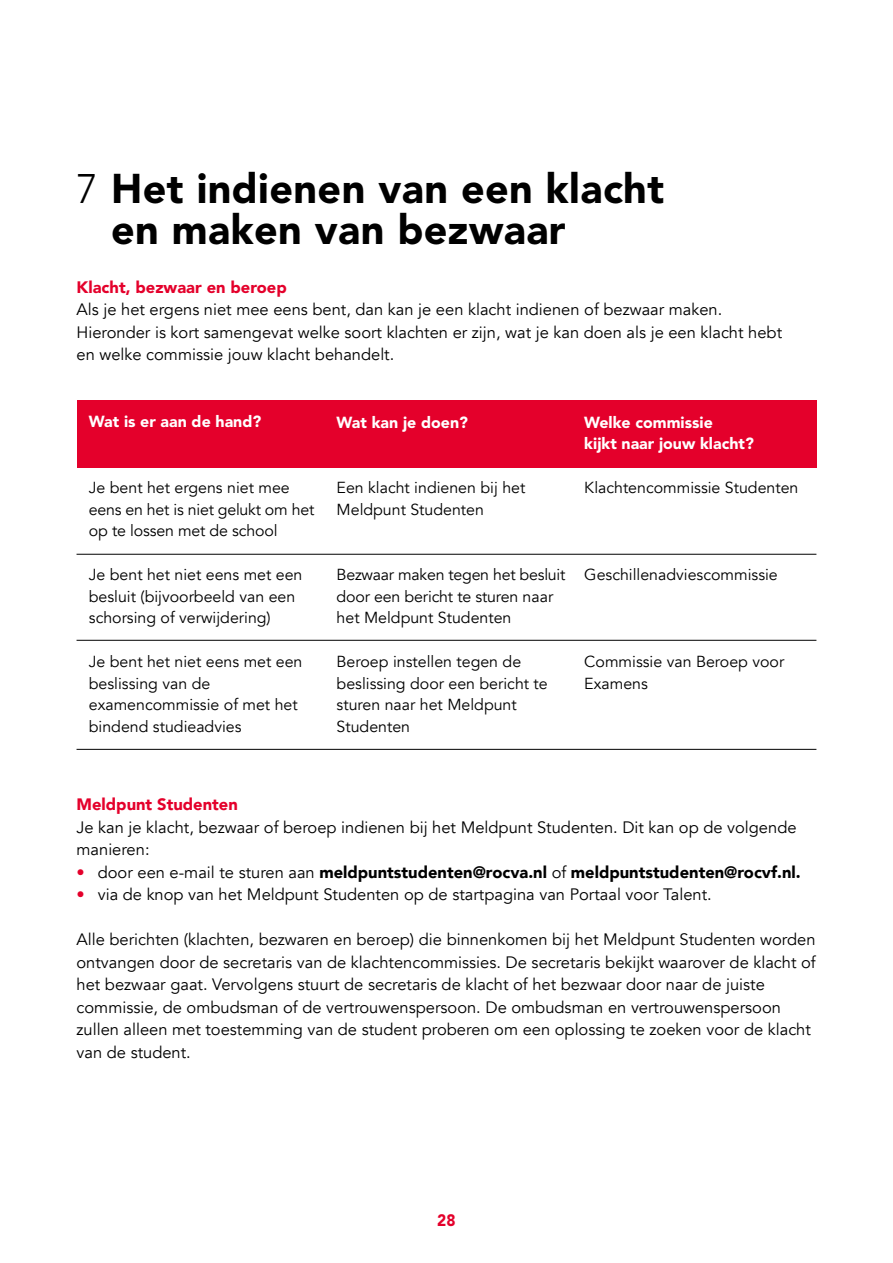
<style>
.page{position:relative;width:893px;height:1263px;background:#fff}
.page>*{position:absolute;margin:0;border:0;box-sizing:border-box;transform-origin:0 0}
.t1{font:900 41.25px/41.2px "Avenir LT Std";letter-spacing:.01em;color:#000}
.t2{font:16.5px/22.5px "Avenir";color:#000}
.t3{font:900 16.5px "Avenir";color:#000}
.t4{font:900 16.5px "Avenir LT Std";color:#e4002b}
.t5{font:900 16.5px "Avenir";color:#e4002b}
.t6{font:900 16.5px "Avenir LT Std";color:#e4002b;scale:.94 1}
.t7{font:15.9px/21.8px "Avenir";color:#000}
.t8{font:900 15.9px/21.8px "Avenir LT Std";color:#fff}
.s1{font-family:"Avenir";font-weight:300}
.s2{font-weight:400;color:#e4002b}
.s3{font-weight:400}
.s4{color:#e4002b}
</style>
<div class="page">
<div style="left:77px;top:400px;width:739px;height:68px;background:#e4002b"></div>
<hr style="left:77px;top:554px;width:739px;height:1px;background:#000">
<hr style="left:77px;top:640px;width:739px;height:1px;background:#000">
<hr style="left:77px;top:749px;width:739px;height:1px;background:#000">
<h1 class="t1" style="left:111px;top:168px;width:555px;text-indent:-34px"><span class="s1">7</span> Het indienen van een klacht en maken van bezwaar</h1>
<p class="t4" style="left:77px;top:277px;width:212px">Klacht, bezwaar en beroep</p>
<p class="t2" style="left:77px;top:298px;width:707px">Als je het ergens niet mee eens bent, dan kan je een klacht indienen of bezwaar maken.<br>Hieronder is kort samengevat welke soort klachten er zijn, wat je kan doen als je een klacht hebt en welke commissie jouw klacht behandelt.</p>
<p class="t8" style="left:89px;top:411px;width:174px">Wat is er aan de hand?</p>
<p class="t7" style="left:89px;top:477px;width:227px">Je bent het ergens niet mee eens en het is niet gelukt om het op te lossen met de school</p>
<p class="t7" style="left:89px;top:564px;width:215px">Je bent het niet eens met een besluit (bijvoorbeeld van een schorsing of verwijdering)</p>
<p class="t7" style="left:89px;top:651px;width:215px">Je bent het niet eens met een beslissing van de examencommissie of met het bindend studieadvies</p>
<p class="t8" style="left:337px;top:411px;width:133px">Wat kan je doen?</p>
<p class="t7" style="left:337px;top:477px;width:190px">Een klacht indienen bij het<br>Meldpunt Studenten</p>
<p class="t8" style="left:584px;top:411px;width:171px">Welke commissie<br>kijkt naar jouw klacht?</p>
<p class="t7" style="left:584px;top:477px;width:216px">Klachtencommissie Studenten</p>
<p class="t7" style="left:337px;top:564px;width:230px">Bezwaar maken tegen het besluit door een bericht te sturen naar het Meldpunt Studenten</p>
<p class="t7" style="left:337px;top:651px;width:213px">Beroep instellen tegen de beslissing door een bericht te sturen naar het Meldpunt<br>Studenten</p>
<p class="t7" style="left:584px;top:564px;width:195px">Geschillenadviescommissie</p>
<p class="t7" style="left:584px;top:651px;width:202px">Commissie van Beroep voor<br>Examens</p>
<p class="t5" style="left:77px;top:790px;width:163px">Meldpunt Studenten</p>
<p class="t2" style="left:77px;top:816px;width:721px">Je kan je klacht, bezwaar of beroep indienen bij het Meldpunt Studenten. Dit kan op de volgende manieren:</p>
<p class="t3" style="left:77px;top:858px;width:726px"><span class="s2">•</span> <span class="s3">door een e-mail te sturen aan</span> meldpuntstudenten@rocva.nl <span class="s3">of</span> meldpuntstudenten@rocvf.nl.</p>
<p class="t2" style="left:77px;top:883px;width:637px"><span class="s4">•</span> via de knop van het Meldpunt Studenten op de startpagina van Portaal voor Talent.</p>
<p class="t2" style="left:77px;top:928px;width:741px">Alle berichten (klachten, bezwaren en beroep) die binnenkomen bij het Meldpunt Studenten worden ontvangen door de secretaris van de klachtencommissies. De secretaris bekijkt waarover de klacht of het bezwaar gaat. Vervolgens stuurt de secretaris de klacht of het bezwaar door naar de juiste commissie, de ombudsman of de vertrouwenspersoon. De ombudsman en vertrouwenspersoon zullen alleen met toestemming van de student proberen om een oplossing te zoeken voor de klacht van de student.</p>
<p class="t6" style="left:437px;top:1210px;width:21px">28</p>
</div>
